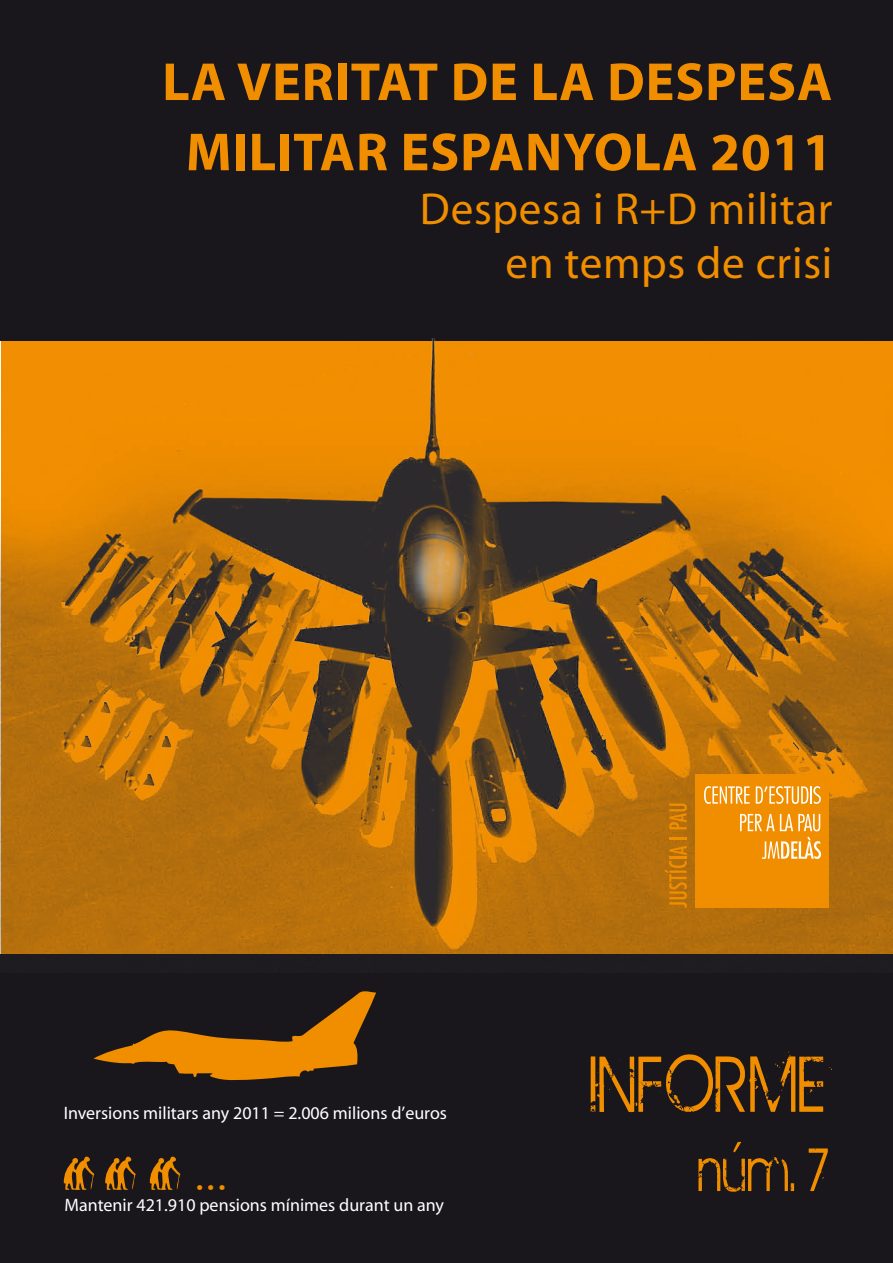
<style>
.page{position:relative;width:893px;height:1263px;background:#fff}
.page>*{position:absolute;margin:0;border:0;box-sizing:border-box;transform-origin:0 0}
.t1{font:86.4px "BIRTHOFAHERO";letter-spacing:.05em;color:#f18e00;scale:.83 1}
.t2{font:66.45px "BIRTHOFAHERO";color:#f18e00;scale:.81 1}
.t3{font:700 54px/70.2px "Myriad";letter-spacing:.015em;color:#f18e00;text-align:center}
.t4{font:45px/54px "Myriad";letter-spacing:.015em;color:#f18e00;text-align:right}
.t5{font:45px "Times";color:#f18e00}
.t6{font:18px "Myriad";color:#fff}
</style>
<div class="page">
<div style="left:0;top:954px;width:893px;height:309px;background:#1a171c"></div>
<div style="left:0;top:0;width:893px;height:341px;background:#1a171c"></div>
<svg style="left:64px;top:1156px;width:31px;height:34px"></svg>
<svg style="left:93px;top:991px;width:283px;height:90px"></svg>
<svg style="left:105px;top:1156px;width:31px;height:34px"></svg>
<svg style="left:150px;top:1156px;width:31px;height:34px"></svg>
<img style="left:0;top:338px;width:893px;height:616px">
<svg style="left:664px;top:846px;width:23px;height:62px"></svg>
<svg style="left:669px;top:837px;width:18px;height:2px"></svg>
<svg style="left:669px;top:803px;width:18px;height:26px"></svg>
<div style="left:695px;top:774px;width:134px;height:134px;background:#f18e00"></div>
<svg style="left:740px;top:814px;width:81px;height:45px"></svg>
<svg style="left:704px;top:786px;width:46px;height:18px"></svg>
<svg style="left:756px;top:786px;width:65px;height:18px"></svg>
<h3 class="t3" style="left:162px;top:49px;width:672px">LA VERITAT DE LA DESPESA<br>MILITAR ESPANYOLA 2011</h3>
<h3 class="t4" style="left:420px;top:184px;width:414px">Despesa i R+D militar en temps de crisi</h3>
<p class="t6" style="left:64px;top:1104px;width:385px">Inversions militars any 2011 = 2.006 milions d’euros</p>
<h3 class="t5" style="left:192px;top:1133px;width:35px">...</h3>
<p class="t6" style="left:64px;top:1196px;width:381px">Mantenir 421.910 pensions mínimes durant un any</p>
<h1 class="t1" style="left:589px;top:1037px;width:286px">INFORME</h1>
<h2 class="t2" style="left:698px;top:1133px;width:163px">núm. 7</h2>
</div>
